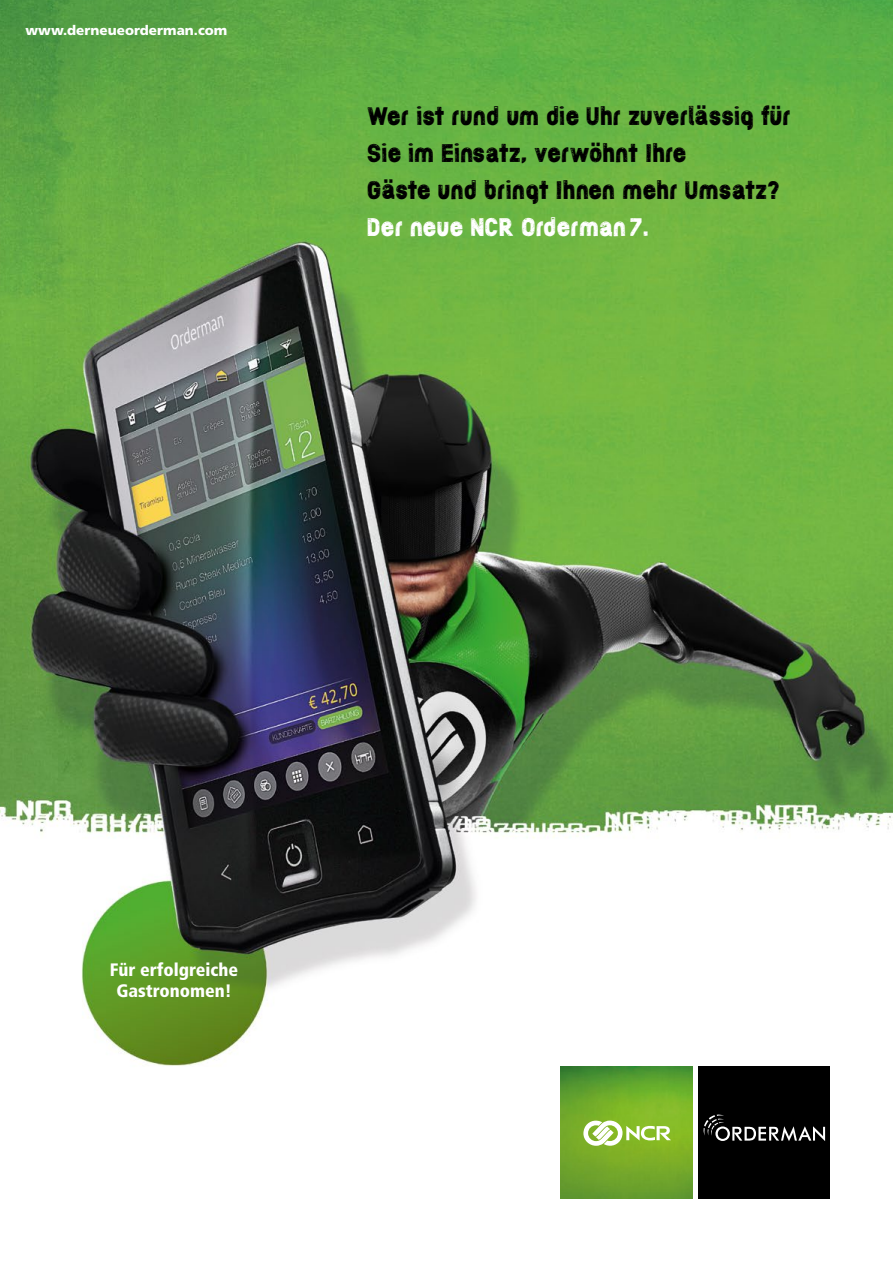
<style>
.page{position:relative;width:893px;height:1263px;background:#fff}
.page>*{position:absolute;margin:0;border:0;box-sizing:border-box;transform-origin:0 0}
.t1{font:25.65px/36.9px "NCRFORTESTING";color:#000}
.t2{font:25.65px "NCRFORTESTING";color:#fff}
.t3{font:900 condensed 18px/21.6px "Frutiger";color:#fff;text-align:center}
.t4{font:900 13.5px "Frutiger";color:#fff}
</style>
<div class="page">
<img style="left:0;top:0;width:893px;height:1199px">
<div style="left:698px;top:1067px;width:132px;height:132px;background:#000"></div>
<svg style="left:703px;top:1114px;width:122px;height:27px"></svg>
<img style="left:561px;top:1067px;width:131px;height:132px">
<svg style="left:583px;top:1120px;width:88px;height:26px"></svg>
<p class="t4" style="left:26px;top:22px;width:203px">www.derneueorderman.com</p>
<p class="t1" style="left:367px;top:98px;width:426px">Wer ist rund um die Uhr zuverlässig für<br>Sie im Einsatz, verwöhnt Ihre<br>Gäste und bringt Ihnen mehr Umsatz?</p>
<p class="t2" style="left:367px;top:213px;width:283px">Der neue NCR Orderman7.</p>
<p class="t3" style="left:110px;top:958px;width:130px">Für erfolgreiche<br>Gastronomen!</p>
</div>
